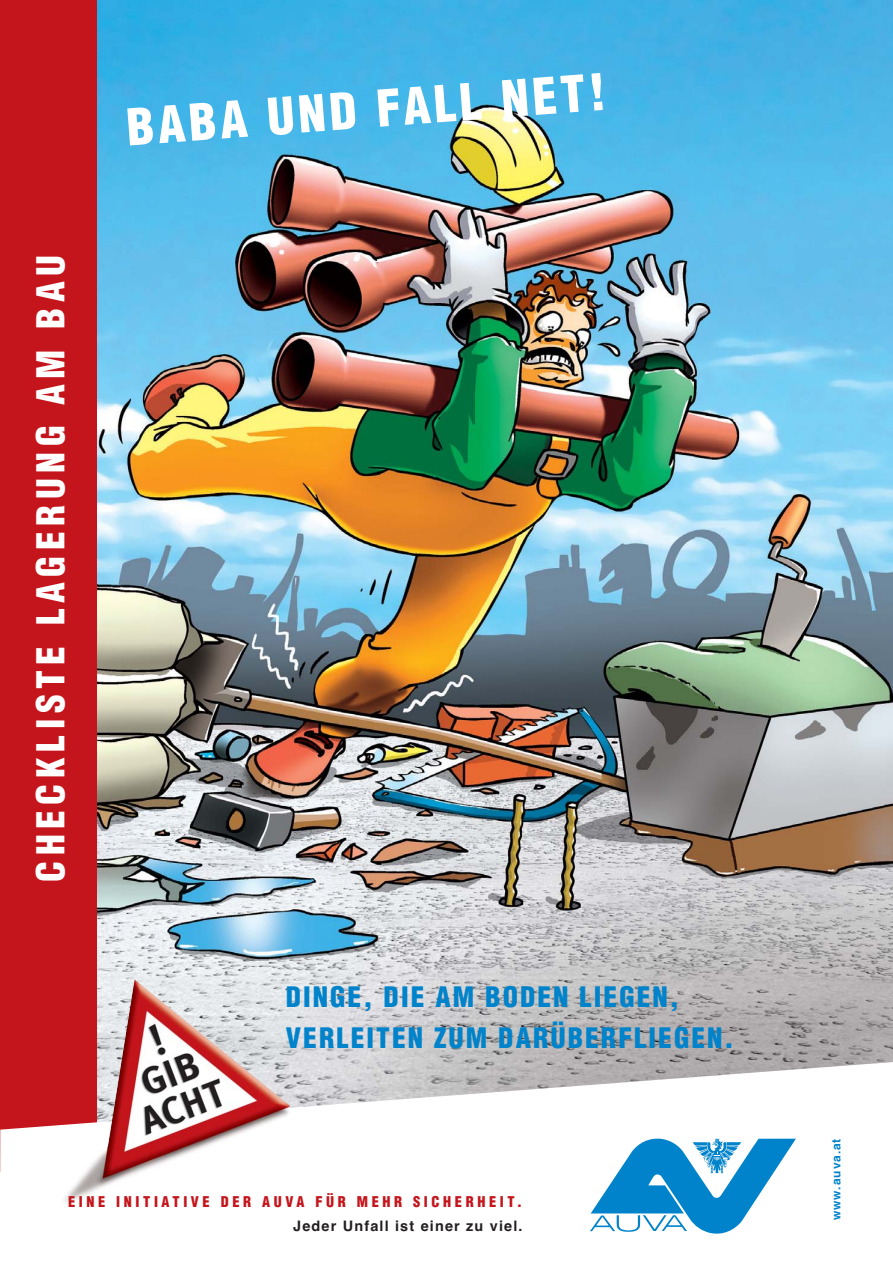
<style>
.page{position:relative;width:893px;height:1263px;background:#fff}
.page>*{position:absolute;margin:0;border:0;box-sizing:border-box;transform-origin:0 0}
.t1{font:900 condensed 49.5px "Helvetica";color:#fff}
.t2{font:900 condensed 37.5px "Helvetica";letter-spacing:.15em;color:#fff}
.t3{font:900 condensed 27.6px/41px "Helvetica";letter-spacing:.075em;color:#0083ca}
.t4{font:900 condensed 14.4px "Helvetica";letter-spacing:.25em;color:#c4151c}
.t5{font:700 14.4px "Helvetica";letter-spacing:.08em;color:#231f20}
.t6{font:700 12px "Helvetica";letter-spacing:.075em;color:#0083ca}
</style>
<div class="page">
<img style="left:96px;top:0;width:796px;height:1062px">
<div style="left:0;top:0;width:96px;height:1172px;background:#c4151c"></div>
<svg style="left:0;top:1062px;width:892px;height:110px"></svg>
<svg style="left:590px;top:1138px;width:206px;height:96px"></svg>
<img style="left:55px;top:979px;width:237px;height:224px">
<h2 class="t2" style="left:36px;top:882px;width:628px;rotate:-90deg">CHECKLISTE LAGERUNG AM BAU</h2>
<h1 class="t1" style="left:125px;top:107px;width:482px;rotate:-4deg">BABA UND FALL NET!</h1>
<p class="t3" style="left:286px;top:979px;width:449px">DINGE, DIE AM BODEN LIEGEN,<br>VERLEITEN ZUM DARÜBERFLIEGEN.</p>
<p class="t4" style="left:68px;top:1196px;width:455px">EINE INITIATIVE DER AUVA FÜR MEHR SICHERHEIT.</p>
<p class="t5" style="left:293px;top:1221px;width:231px">Jeder Unfall ist einer zu viel.</p>
<p class="t6" style="left:832px;top:1220px;width:83px;rotate:-90deg">www.auva.at</p>
</div>
